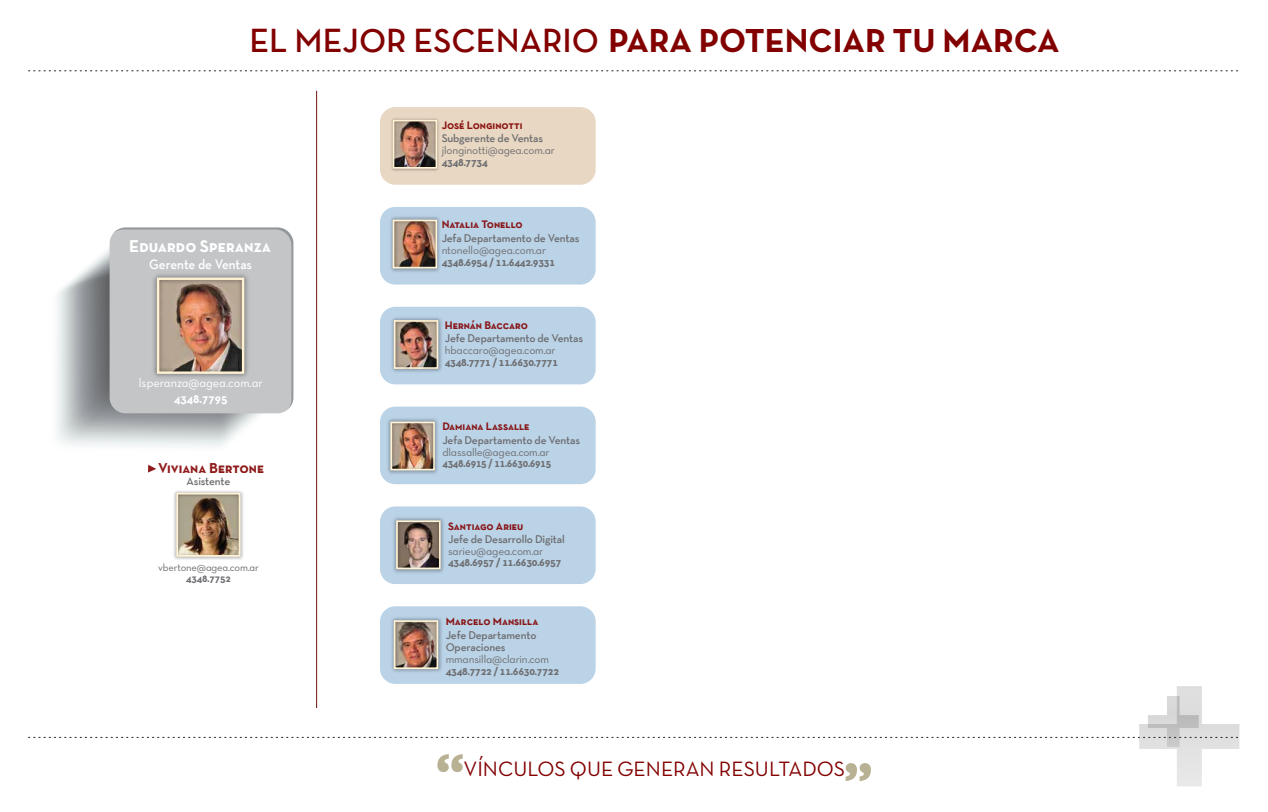
<style>
.page{position:relative;width:1268px;height:812px;background:#fff}
.page>*{position:absolute;margin:0;border:0;box-sizing:border-box;transform-origin:0 0}
.t1{font:700 33.8px "Neutra Text TF";color:#820000}
.t2{font:21.1px "Neutra Text TF Book Alt";color:#820000}
.t3{font:17.2px "Neutra Text TF Bold SC";color:#fff}
.t4{font:14.4px "Neutra Text TF Bold SC";color:#820000}
.t5{font:600 14px "Neutra Text TF";color:#fff;scale:.93 1}
.t6{font:12.8px "Neutra Text TF Book Alt";color:#fff;scale:.96 1}
.t7{font:700 12.8px "Neutra Text TF";color:#fff;scale:.96 1}
.t8{font:600 11.3px/12px "Neutra Text TF";letter-spacing:-.015em;color:#6d6e71}
.t9{font:11.3px "Neutra Text TF Book Alt";letter-spacing:-.015em;color:#6d6e71}
.t10{font:700 11.3px "Neutra Text TF";letter-spacing:-.02em;color:#6d6e71}
.t11{font:700 11.3px "Neutra Text TF";letter-spacing:-.02em;color:#6d6e71;scale:.93 1}
.t12{font:11px "Neutra Text TF Bold SC";color:rgb(130 0 0/.9)}
.t13{font:10.5px "Neutra Text TF Book Alt";letter-spacing:-.015em;color:#6d6e71}
.t14{font:700 10.5px "Neutra Text TF";letter-spacing:-.015em;color:#6d6e71}
.s1{font-weight:600}
</style>
<div class="page">
<svg style="left:29px;top:70px;width:1209px;height:1px"></svg>
<svg style="left:29px;top:686px;width:1210px;height:100px"></svg>
<hr style="left:316px;top:91px;width:1px;height:617px;background:#6d1414">
<svg style="left:148px;top:465px;width:8px;height:7px"></svg>
<img style="left:173px;top:491px;width:70px;height:69px">
<div style="left:176px;top:493px;width:64px;height:64px;border:2px solid #fff3d4"></div>
<svg style="left:67px;top:283px;width:170px;height:153px"></svg>
<svg style="left:71px;top:227px;width:222px;height:204px;background:#bbbdbf"></svg>
<img style="left:150px;top:270px;width:101px;height:111px">
<div style="left:157px;top:278px;width:87px;height:96px;border:2px solid #fff3d4"></div>
<div style="left:380px;top:606px;width:215px;height:78px;background:#bbd3e7;border-radius:15px"></div>
<img style="left:391px;top:617px;width:51px;height:55px">
<div style="left:394px;top:620px;width:44px;height:49px;border:2px solid #fff3d4"></div>
<div style="left:380px;top:207px;width:215px;height:77px;background:#bbd3e7;border-radius:15px"></div>
<img style="left:390px;top:216px;width:50px;height:56px">
<div style="left:392px;top:220px;width:45px;height:48px;border:2px solid #fff3d4"></div>
<div style="left:380px;top:307px;width:215px;height:77px;background:#bbd3e7;border-radius:15px"></div>
<img style="left:391px;top:317px;width:51px;height:55px">
<div style="left:394px;top:320px;width:44px;height:49px;border:2px solid #fff3d4"></div>
<div style="left:380px;top:506px;width:215px;height:78px;background:#bbd3e7;border-radius:15px"></div>
<img style="left:393px;top:517px;width:51px;height:56px">
<div style="left:396px;top:520px;width:44px;height:49px;border:2px solid #fff3d4"></div>
<div style="left:380px;top:407px;width:215px;height:77px;background:#bbd3e7;border-radius:15px"></div>
<img style="left:387px;top:418px;width:51px;height:56px">
<div style="left:390px;top:422px;width:45px;height:48px;border:2px solid #fff3d4"></div>
<div style="left:380px;top:107px;width:215px;height:78px;background:#e8d7c2;border-radius:15px"></div>
<img style="left:391px;top:118px;width:48px;height:53px">
<div style="left:393px;top:120px;width:44px;height:49px;border:2px solid #fff3d4"></div>
<h1 class="t1" style="left:249px;top:20px;width:811px"><span class="s1">EL MEJOR ESCENARIO</span> PARA POTENCIAR TU MARCA</h1>
<h3 class="t3" style="left:129px;top:236px;width:143px">Eduardo Speranza</h3>
<p class="t5" style="left:149px;top:255px;width:112px">Gerente de Ventas</p>
<p class="t6" style="left:139px;top:375px;width:131px">lsperanza@agea.com.ar</p>
<p class="t7" style="left:174px;top:390px;width:57px">4348.7795</p>
<p class="t4" style="left:158px;top:459px;width:107px">Viviana Bertone</p>
<p class="t8" style="left:187px;top:475px;width:45px">Asistente</p>
<p class="t13" style="left:158px;top:561px;width:102px">vbertone@agea.com.ar</p>
<p class="t14" style="left:186px;top:572px;width:46px">4348.7752</p>
<p class="t12" style="left:441px;top:118px;width:82px">José Longinotti</p>
<p class="t8" style="left:441px;top:132px;width:103px">Subgerente de Ventas</p>
<p class="t9" style="left:441px;top:143px;width:115px">jlonginotti@agea.com.ar</p>
<p class="t10" style="left:441px;top:155px;width:48px">4348.7734</p>
<p class="t12" style="left:441px;top:218px;width:82px">Natalia Tonello</p>
<p class="t8" style="left:441px;top:232px;width:139px">Jefa Departamento de Ventas</p>
<p class="t9" style="left:441px;top:243px;width:106px">ntonello@agea.com.ar</p>
<p class="t10" style="left:441px;top:255px;width:115px">4348.6954 / 11.6442.9331</p>
<p class="t12" style="left:445px;top:318px;width:85px">Hernán Baccaro</p>
<p class="t8" style="left:445px;top:332px;width:140px">Jefe Departamento de Ventas</p>
<p class="t9" style="left:445px;top:343px;width:112px">hbaccaro@agea.com.ar</p>
<p class="t10" style="left:445px;top:355px;width:115px">4348.7771 / 11.6630.7771</p>
<p class="t12" style="left:442px;top:419px;width:89px">Damiana Lassalle</p>
<p class="t8" style="left:442px;top:434px;width:139px">Jefa Departamento de Ventas</p>
<p class="t9" style="left:442px;top:445px;width:109px">dlassalle@agea.com.ar</p>
<p class="t11" style="left:442px;top:456px;width:119px">4348.6915 / 11.6630.6915</p>
<p class="t12" style="left:448px;top:519px;width:77px">Santiago Arieu</p>
<p class="t8" style="left:448px;top:533px;width:118px">Jefe de Desarrollo Digital</p>
<p class="t9" style="left:448px;top:544px;width:97px">sarieu@agea.com.ar</p>
<p class="t10" style="left:448px;top:555px;width:115px">4348.6957 / 11.6630.6957</p>
<p class="t12" style="left:446px;top:615px;width:94px">Marcelo Mansilla</p>
<p class="t8" style="left:446px;top:629px;width:92px">Jefe Departamento<br>Operaciones</p>
<p class="t9" style="left:446px;top:652px;width:105px">mmansilla@clarin.com</p>
<p class="t10" style="left:446px;top:664px;width:115px">4348.7722 / 11.6630.7722</p>
<h2 class="t2" style="left:463px;top:756px;width:383px">VÍNCULOS QUE GENERAN RESULTADOS</h2>
</div>
